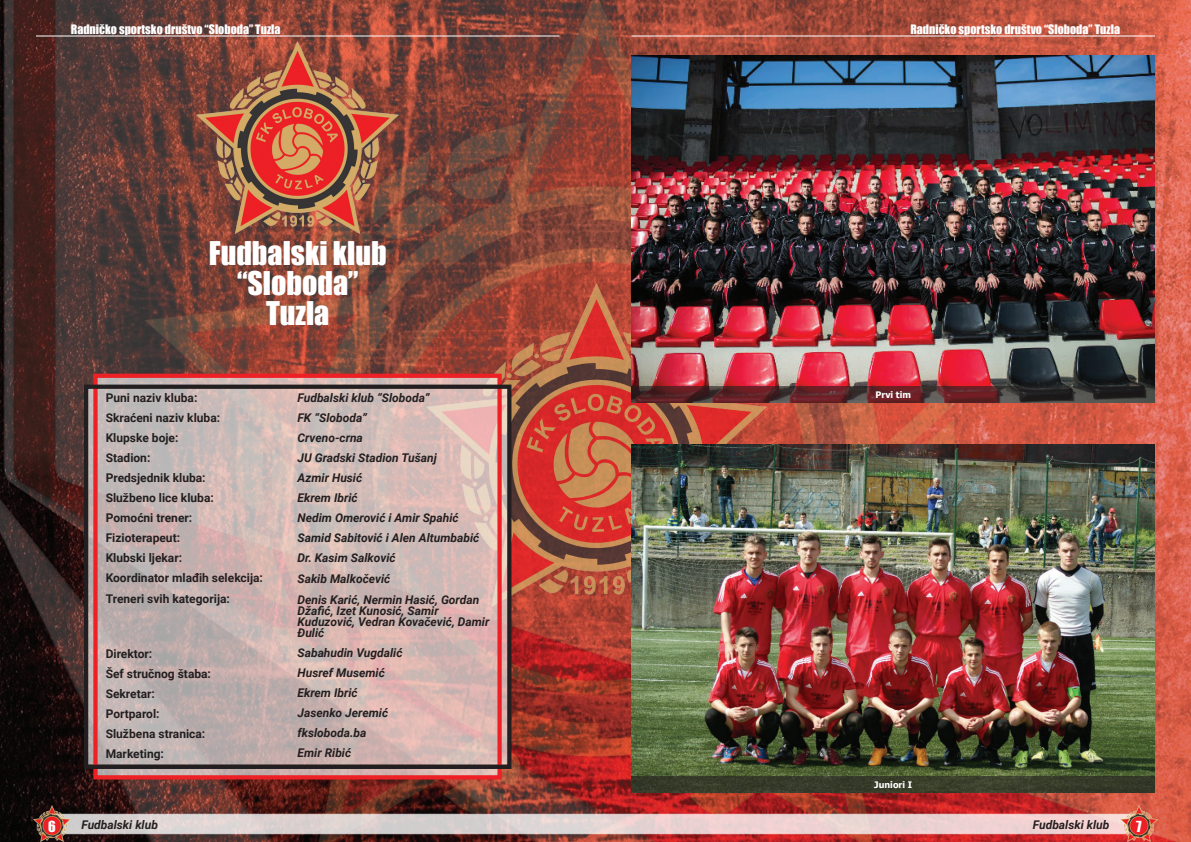
<style>
.page{position:relative;width:1191px;height:842px;background:#fff}
.page>*{position:absolute;margin:0;border:0;box-sizing:border-box;transform-origin:0 0}
.t1{font:30px/30px "Impact";color:#fff;text-align:center}
.t2{font:14px "Impact";color:#fff}
.t3{font:italic 700 12px/20.1px "Roboto";color:#231f20}
.t4{font:700 12px/20.1px "Roboto";color:#231f20}
.t5{font:12px "Impact";color:#fff}
.t6{font:700 9px "Tahoma";color:#fff}
</style>
<div class="page">
<img style="left:0;top:0;width:1191px;height:842px">
<svg style="left:71px;top:814px;width:1049px;height:20px;background:#e3d1d0"></svg>
<img style="left:33px;top:806px;width:38px;height:36px">
<img style="left:1120px;top:806px;width:38px;height:36px">
<hr style="left:631px;top:36px;width:524px;height:1px;background:#fff">
<hr style="left:36px;top:36px;width:523px;height:1px;background:#fff">
<img style="left:426px;top:283px;width:340px;height:323px">
<img style="left:632px;top:445px;width:523px;height:331px">
<img style="left:631px;top:55px;width:524px;height:331px">
<img style="left:197px;top:41px;width:202px;height:192px">
<div style="left:631px;top:776px;width:524px;height:16px;background:#363b29"></div>
<svg style="left:631px;top:386px;width:524px;height:17px;background:#4f2a2c"></svg>
<svg style="left:89px;top:390px;width:417px;height:374px;background:#ccb7b3"></svg>
<svg style="left:98px;top:379px;width:399px;height:6px;background:#c5b2ae"></svg>
<svg style="left:98px;top:769px;width:399px;height:5px;background:#cdb5b1"></svg>
<div style="left:93px;top:374px;width:409px;height:405px;border:4px solid #ed2026"></div>
<div style="left:84px;top:385px;width:427px;height:384px;border:4px solid #231f20"></div>
<p class="t5" style="left:71px;top:20px;width:211px">Radničko sportsko društvo “Sloboda” Tuzla</p>
<p class="t5" style="left:910px;top:20px;width:211px">Radničko sportsko društvo “Sloboda” Tuzla</p>
<h1 class="t1" style="left:209px;top:237px;width:179px">Fudbalski klub “Sloboda”<br>Tuzla</h1>
<p class="t4" style="left:106px;top:388px;width:159px">Puni naziv kluba:<br>Skraćeni naziv kluba:<br>Klupske boje:<br>Stadion:<br>Predsjednik kluba:<br>Službeno lice kluba:<br>Pomoćni trener:<br>Fizioterapeut:<br>Klubski ljekar:<br>Koordinator mlađih selekcija:<br>Treneri svih kategorija:</p>
<p class="t4" style="left:106px;top:644px;width:107px">Direktor:<br>Šef stručnog štaba:<br>Sekretar:<br>Portparol:<br>Službena stranica:<br>Marketing:</p>
<p class="t3" style="left:297px;top:388px;width:183px">Fudbalski klub “Sloboda”<br>FK “Sloboda”<br>Crveno-crna<br>JU Gradski Stadion Tušanj<br>Azmir Husić<br>Ekrem Ibrić<br>Nedim Omerović i Amir Spahić<br>Samid Sabitović i Alen Altumbabić<br>Dr. Kasim Salković<br>Sakib Malkočević<br>Denis Karić, Nermin Hasić, Gordan</p>
<p class="t3" style="left:297px;top:604px;width:193px;line-height:11px">Džafić, Izet Kunosić, Samir<br>Kuduzović, Vedran Kovačević, Damir<br>Đulić</p>
<p class="t3" style="left:297px;top:642px;width:106px">Sabahudin Vugdalić<br>Husref Musemić<br>Ekrem Ibrić<br>Jasenko Jeremić fksloboda.ba<br>Emir Ribić</p>
<p class="t6" style="left:875px;top:388px;width:37px">Prvi tim</p>
<p class="t6" style="left:874px;top:778px;width:39px">Juniori I</p>
<p class="t3" style="left:81px;top:814px;width:78px">Fudbalski klub</p>
<p class="t3" style="left:1032px;top:814px;width:78px">Fudbalski klub</p>
<p class="t2" style="left:48px;top:816px;width:9px">6</p>
<p class="t2" style="left:1136px;top:816px;width:7px">7</p>
</div>
